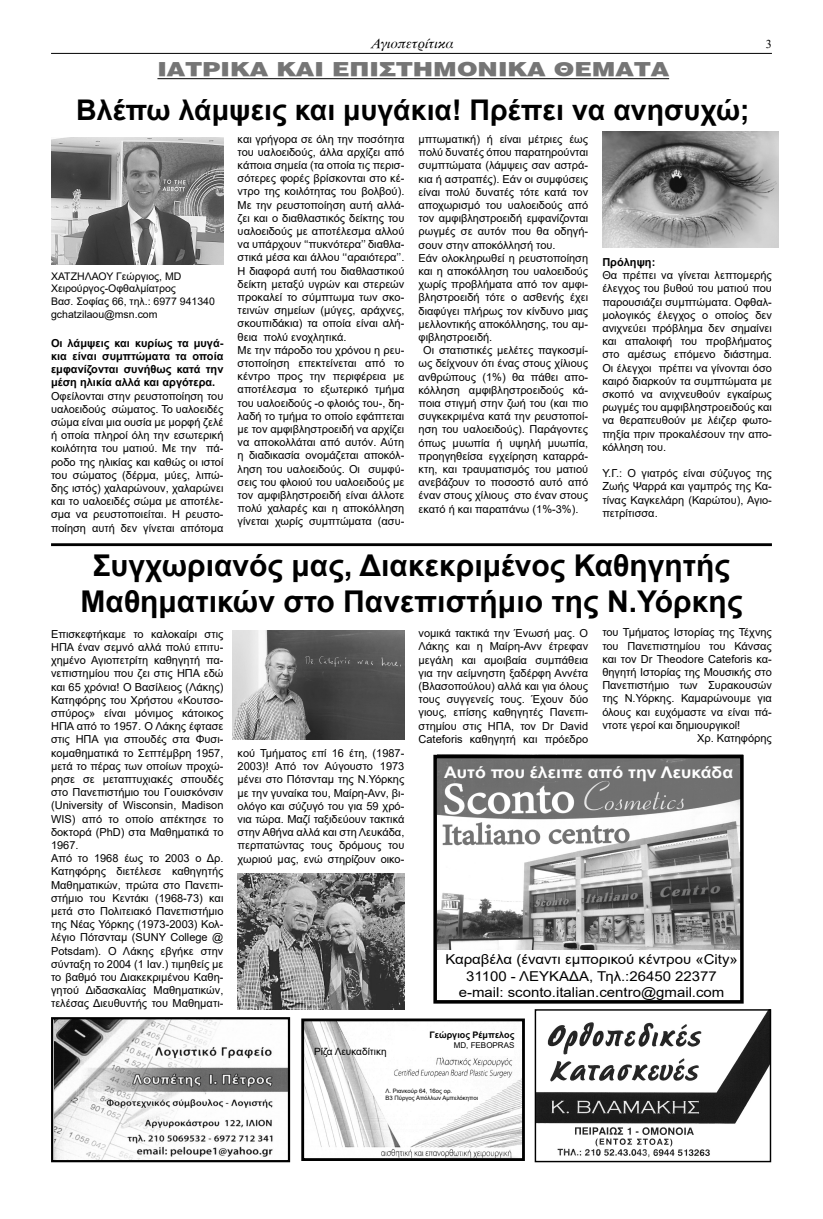
<style>
.page{position:relative;width:823px;height:1219px;background:#fff}
.page>*{position:absolute;margin:0;border:0;box-sizing:border-box;transform-origin:0 0}
.t1{font:700 30px/36px "Arial";color:#000;text-align:center}
.t2{font:700 28.5px "Arial";color:#000}
.t3{font:900 19px "UB Helvetica";color:#757575;scale:1.3 1}
.t4{font:700 16.1px "Arial";color:#fff;scale:1.1 1}
.t5{font:14px "UB Times Italic";color:#000}
.t6{font:13.6px/16.3px "Arial";color:#000;text-align:center;scale:1.1 1}
.t7{font:12px "Times New Roman";color:#000}
.t8{font:11px/13.2px "Arial";color:#000;text-align:justify}
.t9{font:700 11px/13.2px "Arial";color:#000;text-align:justify}
.t10{font:10.5px/12.6px "Arial";color:#000}
.t11{font:10px "Arial";color:#000}
.t12{font:700 9px "Arial";color:#000}
.t13{font:8px "Arial";color:#000}
.t14{font:6px/7.2px "Arial";color:#000}
</style>
<div class="page">
<hr style="left:51px;top:53px;width:720px;height:1px;background:#000">
<hr style="left:157px;top:78px;width:511px;height:1px;background:#000">
<img style="left:305px;top:1022px;width:215px;height:135px">
<div style="left:301px;top:1018px;width:223px;height:143px;border:3px solid #000"></div>
<div style="left:395px;top:1031px;width:119px;height:24px;background:#fff"></div>
<img style="left:54px;top:1020px;width:233px;height:139px">
<div style="left:51px;top:1017px;width:239px;height:145px;border:2px solid #000"></div>
<img style="left:536px;top:1011px;width:232px;height:149px">
<div style="left:534px;top:1009px;width:236px;height:153px;border:1px solid #000"></div>
<img style="left:51px;top:138px;width:172px;height:126px">
<hr style="left:51px;top:543px;width:720px;height:3px;background:#000">
<img style="left:232px;top:630px;width:172px;height:110px">
<img style="left:237px;top:873px;width:167px;height:136px">
<img style="left:602px;top:132px;width:175px;height:116px">
<img style="left:438px;top:760px;width:300px;height:190px">
<div style="left:433px;top:755px;width:310px;height:249px;border:4px solid #000"></div>
<p class="t5" style="left:372px;top:36px;width:83px">Αγιοπετρίτικα</p>
<p class="t7" style="left:765px;top:37px;width:7px">3</p>
<h3 class="t3" style="left:157px;top:58px;width:395px">ΙΑΤΡΙΚΑ ΚΑΙ ΕΠΙΣΤΗΜΟΝΙΚΑ ΘΕΜΑΤΑ</h3>
<h2 class="t2" style="left:76px;top:94px;width:674px">Βλέπω λάμψεις και μυγάκια! Πρέπει να ανησυχώ;</h2>
<p class="t10" style="left:51px;top:270px;width:165px">ΧΑΤΖΗΛΑΟΥ Γεώργιος, MD<br>Χειρούργος-Οφθαλμίατρος<br>Βασ. Σοφίας 66, τηλ.: 6977 941340 gchatzilaou@msn.com</p>
<p class="t9" style="left:51px;top:336px;width:174px">Οι λάμψεις και κυρίως τα μυγά&shy;κια είναι συμπτώματα τα οποία εμφανίζονται συνήθως κατά την μέση ηλικία αλλά και αργότερα.</p>
<p class="t8" style="left:51px;top:389px;width:174px">Οφείλονται στην ρευστοποίηση του υαλοειδούς σώματος. Το υαλοειδές σώμα είναι μια ουσία με μορφή ζελέ ή οποία πληροί όλη την εσωτερική κοιλότητα του ματιού. Με την πά&shy;ροδο της ηλικίας και καθώς οι ιστοί του σώματος (δέρμα, μύες, λιπώ&shy;δης ιστός) χαλαρώνουν, χαλαρώνει και το υαλοειδές σώμα με αποτέλε&shy;σμα να ρευστοποιείται. Η ρευστο&shy;ποίηση αυτή δεν γίνεται απότομα</p>
<p class="t8" style="left:237px;top:132px;width:168px;text-align:left">και γρήγορα σε όλη την ποσότητα του υαλοειδούς, άλλα αρχίζει από κάποια σημεία (τα οποία τις περισ&shy;σότερες φορές βρίσκονται στο κέ&shy;ντρο της κοιλότητας του βολβού).<br>Με την ρευστοποίηση αυτή αλλά&shy;ζει και ο διαθλαστικός δείκτης του υαλοειδούς με αποτέλεσμα αλλού να υπάρχουν ‘‘πυκνότερα’’ διαθλα&shy;στικά μέσα και άλλου ‘‘αραιότερα’’.<br>Η διαφορά αυτή του διαθλαστικού δείκτη μεταξύ υγρών και στερεών προκαλεί το σύμπτωμα των σκο&shy;τεινών σημείων (μύγες, αράχνες, σκουπιδάκια) τα οποία είναι αλή&shy;θεια πολύ ενοχλητικά.<br>Με την πάροδο του χρόνου η ρευ&shy;στοποίηση επεκτείνεται από το κέντρο προς την περιφέρεια με αποτέλεσμα το εξωτερικό τμήμα του υαλοειδούς -ο φλοιός του-, δη&shy;λαδή το τμήμα το οποίο εφάπτεται με τον αμφιβληστροειδή να αρχίζει να αποκολλάται από αυτόν. Αύτη η διαδικασία ονομάζεται αποκόλ&shy;ληση του υαλοειδούς. Οι συμφύ&shy;σεις του φλοιού του υαλοειδούς με τον αμφιβληστροειδή είναι άλλοτε πολύ χαλαρές και η αποκόλληση γίνεται χωρίς συμπτώματα (ασυ-</p>
<p class="t8" style="left:418px;top:133px;width:171px">μπτωματική) ή είναι μέτριες έως</p>
<p class="t8" style="left:418px;top:146px;width:171px">πολύ δυνατές όπου παρατηρούνται</p>
<p class="t8" style="left:418px;top:159px;width:171px">συμπτώματα (λάμψεις σαν αστρά-</p>
<p class="t8" style="left:418px;top:172px;width:171px">κια ή αστραπές). Εάν οι συμφύσεις</p>
<p class="t8" style="left:418px;top:185px;width:171px">είναι πολύ δυνατές τότε κατά τον</p>
<p class="t8" style="left:418px;top:199px;width:171px">αποχωρισμό του υαλοειδούς από</p>
<p class="t8" style="left:418px;top:212px;width:171px">τον αμφιβληστροειδή εμφανίζονται</p>
<p class="t8" style="left:418px;top:225px;width:171px">ρωγμές σε αυτόν που θα οδηγή-</p>
<p class="t8" style="left:418px;top:238px;width:138px">σουν στην αποκόλλησή του.</p>
<p class="t8" style="left:418px;top:251px;width:171px">Εάν ολοκληρωθεί η ρευστοποίηση</p>
<p class="t8" style="left:418px;top:265px;width:171px">και η αποκόλληση του υαλοειδούς</p>
<p class="t8" style="left:418px;top:278px;width:171px">χωρίς προβλήματα από τον αμφι-</p>
<p class="t8" style="left:418px;top:291px;width:171px">βληστροειδή τότε ο ασθενής έχει</p>
<p class="t8" style="left:418px;top:304px;width:171px">διαφύγει πλήρως τον κίνδυνο μιας</p>
<p class="t8" style="left:418px;top:317px;width:171px">μελλοντικής αποκόλλησης, του αμ-</p>
<p class="t8" style="left:418px;top:331px;width:75px">φιβληστροειδή.</p>
<p class="t8" style="left:423px;top:344px;width:166px">Οι στατιστικές μελέτες παγκοσμί-</p>
<p class="t8" style="left:418px;top:357px;width:171px">ως δείχνουν ότι ένας στους χίλιους</p>
<p class="t8" style="left:418px;top:370px;width:171px">ανθρώπους (1%) θα πάθει απο-</p>
<p class="t8" style="left:418px;top:383px;width:171px">κόλληση αμφιβληστροειδούς κά-</p>
<p class="t8" style="left:418px;top:397px;width:171px">ποια στιγμή στην ζωή του (και πιο</p>
<p class="t8" style="left:418px;top:410px;width:171px">συγκεκριμένα κατά την ρευστοποί-</p>
<p class="t8" style="left:418px;top:423px;width:171px">ηση του υαλοειδούς). Παράγοντες</p>
<p class="t8" style="left:418px;top:436px;width:171px">όπως μυωπία ή υψηλή μυωπία,</p>
<p class="t8" style="left:418px;top:449px;width:171px">προηγηθείσα εγχείρηση καταρρά-</p>
<p class="t8" style="left:418px;top:463px;width:171px">κτη, και τραυματισμός του ματιού</p>
<p class="t8" style="left:418px;top:476px;width:171px">ανεβάζουν το ποσοστό αυτό από</p>
<p class="t8" style="left:418px;top:489px;width:171px">έναν στους χίλιους στο έναν στους</p>
<p class="t8" style="left:418px;top:502px;width:161px">εκατό ή και παραπάνω (1%-3%).</p>
<p class="t9" style="left:602px;top:256px;width:54px">Πρόληψη:</p>
<p class="t8" style="left:602px;top:269px;width:171px">Θα πρέπει να γίνεται λεπτομερής έλεγχος του βυθού του ματιού που παρουσιάζει συμπτώματα. Οφθαλ&shy;μολογικός έλεγχος ο οποίος δεν ανιχνεύει πρόβλημα δεν σημαίνει και απαλοιφή του προβλήματος στο αμέσως επόμενο διάστημα.<br>Οι έλεγχοι πρέπει να γίνονται όσο καιρό διαρκούν τα συμπτώματα με σκοπό να ανιχνευθούν εγκαίρως ρωγμές του αμφιβληστροειδούς και να θεραπευθούν με λέιζερ φωτο&shy;πηξία πριν προκαλέσουν την απο&shy;κόλληση του.</p>
<p class="t8" style="left:602px;top:467px;width:171px">Υ.Γ.: Ο γιατρός είναι σύζυγος της Ζωής Ψαρρά και γαμπρός της Κα&shy;τίνας Καγκελάρη (Καρώτου), Αγιο&shy;πετρίτισσα.</p>
<h1 class="t1" style="left:80px;top:548px;width:663px">Συγχωριανός μας, Διακεκριμένος Καθηγητής<br>Μαθηματικών στο Πανεπιστήμιο της Ν.Υόρκης</h1>
<p class="t8" style="left:51px;top:627px;width:174px;text-align:left">Επισκεφτήκαμε το καλοκαίρι στις<br>ΗΠΑ έναν σεμνό αλλά πολύ επιτυ&shy;χημένο Αγιοπετρίτη καθηγητή πα&shy;νεπιστημίου που ζει στις ΗΠΑ εδώ και 65 χρόνια! Ο Βασίλειος (Λάκης)<br>Κατηφόρης του Χρήστου «Κουτσο&shy;σπύρος» είναι μόνιμος κάτοικος<br>ΗΠΑ από το 1957. Ο Λάκης έφτασε στις ΗΠΑ για σπουδές στα Φυσι&shy;κομαθηματικά το Σεπτέμβρη 1957, μετά το πέρας των οποίων προχώ&shy;ρησε σε μεταπτυχιακές σπουδές στο Πανεπιστήμιο του Γουισκόνσιν (University of Wisconsin, Madison<br>WIS) από το οποίο απέκτησε το δοκτορά (PhD) στα Μαθηματικά το<br>1967.<br>Από το 1968 έως το 2003 ο Δρ.<br>Κατηφόρης διετέλεσε καθηγητής<br>Μαθηματικών, πρώτα στο Πανεπι&shy;στήμιο του Κεντάκι (1968-73) και μετά στο Πολιτειακό Πανεπιστήμιο της Νέας Υόρκης (1973-2003) Κολ&shy;λέγιο Πότσνταμ (SUNY College @<br>Potsdam). Ο Λάκης εβγήκε στην σύνταξη το 2004 (1 Ιαν.) τιμηθείς με το βαθμό του Διακεκριμένου Καθη&shy;γητού Διδασκαλίας Μαθηματικών, τελέσας Διευθυντής του Μαθηματι-</p>
<p class="t8" style="left:418px;top:627px;width:171px">νομικά τακτικά την Ένωσή μας. Ο Λάκης και η Μαίρη-Ανν έτρεφαν μεγάλη και αμοιβαία συμπάθεια για την αείμνηστη ξαδέρφη Αννέτα (Βλασοπούλου) αλλά και για όλους τους συγγενείς τους. Έχουν δύο γιους, επίσης καθηγητές Πανεπι&shy;στημίου στις ΗΠΑ, τον Dr David Cateforis καθηγητή και πρόεδρο</p>
<p class="t8" style="left:602px;top:626px;width:171px">του Τμήματος Ιστορίας της Τέχνης</p>
<p class="t8" style="left:602px;top:639px;width:171px">του Πανεπιστημίου του Κάνσας</p>
<p class="t8" style="left:602px;top:652px;width:171px">και τον Dr Theodore Cateforis κα-</p>
<p class="t8" style="left:602px;top:666px;width:171px">θηγητή Ιστορίας της Μουσικής στο</p>
<p class="t8" style="left:602px;top:679px;width:171px">Πανεπιστήμιο των Συρακουσών</p>
<p class="t8" style="left:602px;top:692px;width:171px">της Ν.Υόρκης. Καμαρώνουμε για</p>
<p class="t8" style="left:602px;top:705px;width:171px">όλους και ευχόμαστε να είναι πά-</p>
<p class="t8" style="left:602px;top:718px;width:139px">ντοτε γεροί και δημιουργικοί!</p>
<p class="t8" style="left:696px;top:732px;width:76px">Χρ. Κατηφόρης</p>
<p class="t8" style="left:237px;top:746px;width:168px">κού Τμήματος επί 16 έτη, (1987- 2003)! Από τον Αύγουστο 1973 μένει στο Πότσνταμ της Ν.Υόρκης με την γυναίκα του, Μαίρη-Ανν, βι&shy;ολόγο και σύζυγό του για 59 χρό&shy;νια τώρα. Μαζί ταξιδεύουν τακτικά στην Αθήνα αλλά και στη Λευκάδα, περπατώντας τους δρόμους του χωριού μας, ενώ στηρίζουν οικο-</p>
<h3 class="t4" style="left:444px;top:764px;width:264px">Αυτό που έλειπε από την Λευκάδα</h3>
<p class="t6" style="left:445px;top:951px;width:267px">Καραβέλα (έναντι εμπορικού κέντρου «City»<br>31100 - ΛΕΥΚΑΔΑ, Τηλ.:26450 22377 e-mail: sconto.italian.centro@gmail.com</p>
<p class="t11" style="left:314px;top:1046px;width:74px">Ρίζα Λευκαδίτικη</p>
<p class="t12" style="left:429px;top:1030px;width:86px">Γεώργιος Ρέμπελος</p>
<p class="t13" style="left:453px;top:1040px;width:62px">MD, FEBOPRAS</p>
<p class="t14" style="left:385px;top:1087px;width:94px">Λ. Ριανκούρ 64, 16ος ορ.<br>Β3 Πύργος Απόλλων Αμπελόκηποι</p>
</div>
